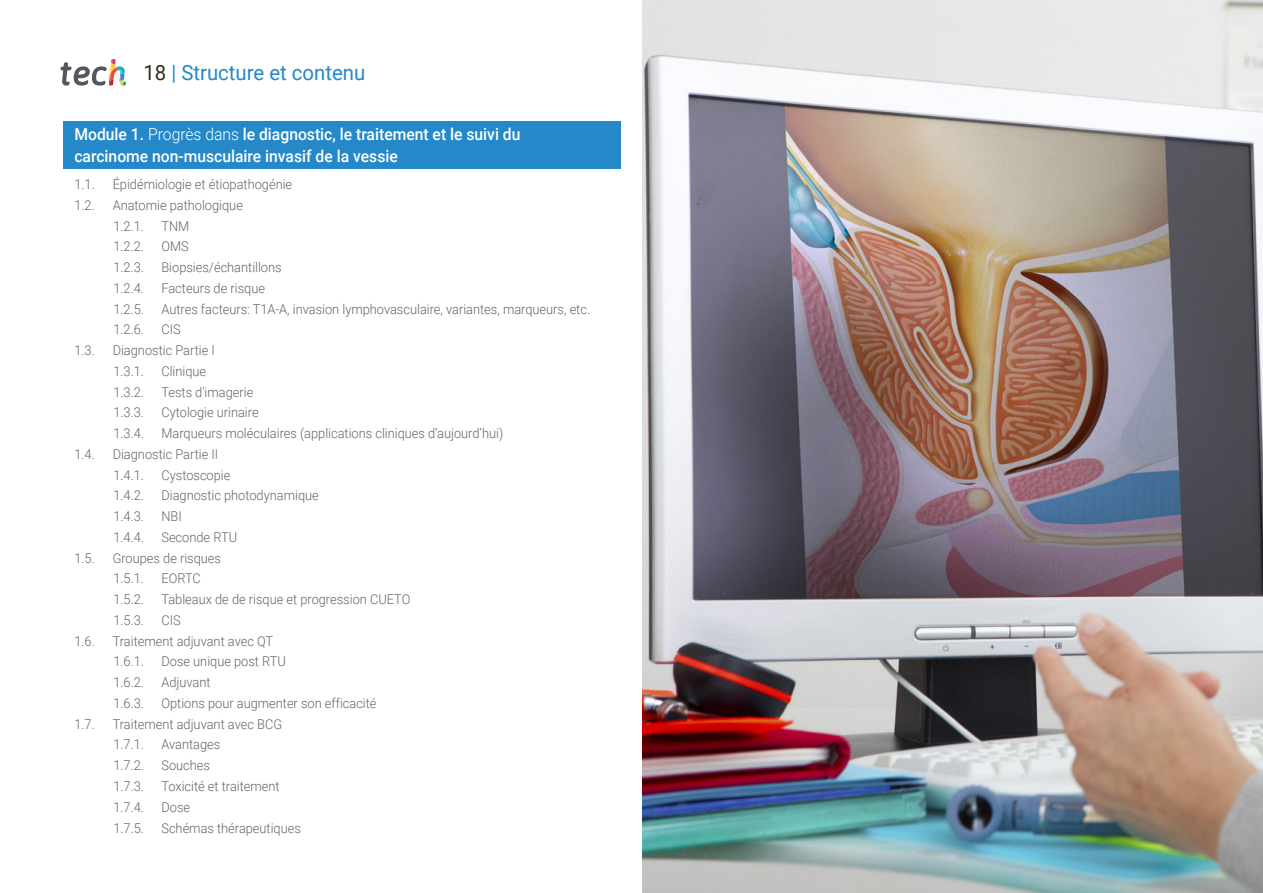
<style>
.page{position:relative;width:1263px;height:893px;background:#fff}
.page>*{position:absolute;margin:0;border:0;box-sizing:border-box;transform-origin:0 0}
.t1{font:21px "Roboto";color:#2488c9}
.t2{font:500 16.5px/22.5px "Roboto";color:#fff;scale:.95 1}
.t3{font:300 13.5px/20.7px "Roboto";color:#61646a;scale:.95 1}
.s1{color:#312e20}
.s2{font-weight:300}
</style>
<div class="page">
<img style="left:642px;top:0;width:621px;height:893px">
<svg style="left:61px;top:59px;width:65px;height:27px"></svg>
<div style="left:63px;top:121px;width:558px;height:48px;background:#2488c9"></div>
<h1 class="t1" style="left:144px;top:57px;width:223px"><span class="s1">18</span> | Structure et contenu</h1>
<p class="t2" style="left:74px;top:122px;width:471px">Module 1. <span class="s2">Progrès dans</span> le diagnostic, le traitement et le suivi du carcinome non-musculaire invasif de la vessie</p>
<p class="t3" style="left:74px;top:174px;width:23px">1.1.</p>
<p class="t3" style="left:113px;top:174px;width:190px">Épidémiologie et étiopathogénie</p>
<p class="t3" style="left:74px;top:194px;width:23px">1.2.</p>
<p class="t3" style="left:113px;top:194px;width:139px">Anatomie pathologique<br>1.2.1.</p>
<p class="t3" style="left:161px;top:215px;width:31px">TNM</p>
<p class="t3" style="left:113px;top:236px;width:34px">1.2.2.</p>
<p class="t3" style="left:161px;top:236px;width:30px">OMS</p>
<p class="t3" style="left:113px;top:257px;width:34px">1.2.3.</p>
<p class="t3" style="left:161px;top:257px;width:128px">Biopsies/échantillons</p>
<p class="t3" style="left:113px;top:277px;width:34px">1.2.4.</p>
<p class="t3" style="left:161px;top:277px;width:111px">Facteurs de risque</p>
<p class="t3" style="left:113px;top:298px;width:34px">1.2.5.</p>
<p class="t3" style="left:161px;top:298px;width:453px">Autres facteurs: T1A-A, invasion lymphovasculaire, variantes, marqueurs, etc.</p>
<p class="t3" style="left:113px;top:319px;width:34px">1.2.6.</p>
<p class="t3" style="left:161px;top:319px;width:22px">CIS</p>
<p class="t3" style="left:74px;top:340px;width:23px">1.3.</p>
<p class="t3" style="left:113px;top:340px;width:109px">Diagnostic Partie I<br>1.3.1.</p>
<p class="t3" style="left:161px;top:360px;width:49px">Clinique</p>
<p class="t3" style="left:113px;top:381px;width:34px">1.3.2.</p>
<p class="t3" style="left:161px;top:381px;width:98px">Tests d'imagerie</p>
<p class="t3" style="left:113px;top:402px;width:34px">1.3.3.</p>
<p class="t3" style="left:161px;top:402px;width:104px">Cytologie urinaire</p>
<p class="t3" style="left:113px;top:423px;width:34px">1.3.4.</p>
<p class="t3" style="left:161px;top:423px;width:361px">Marqueurs moléculaires (applications cliniques d’aujourd’hui)</p>
<p class="t3" style="left:74px;top:443px;width:23px">1.4.</p>
<p class="t3" style="left:113px;top:443px;width:113px">Diagnostic Partie II<br>1.4.1.</p>
<p class="t3" style="left:161px;top:464px;width:74px">Cystoscopie</p>
<p class="t3" style="left:113px;top:485px;width:34px">1.4.2.</p>
<p class="t3" style="left:161px;top:485px;width:167px">Diagnostic photodynamique</p>
<p class="t3" style="left:113px;top:506px;width:34px">1.4.3.</p>
<p class="t3" style="left:161px;top:506px;width:23px">NBI</p>
<p class="t3" style="left:113px;top:526px;width:34px">1.4.4.</p>
<p class="t3" style="left:161px;top:526px;width:81px">Seconde RTU</p>
<p class="t3" style="left:74px;top:547px;width:23px">1.5.</p>
<p class="t3" style="left:113px;top:547px;width:116px">Groupes de risques<br>1.5.1.</p>
<p class="t3" style="left:161px;top:568px;width:43px">EORTC</p>
<p class="t3" style="left:113px;top:589px;width:34px">1.5.2.</p>
<p class="t3" style="left:161px;top:589px;width:263px">Tableaux de de risque et progression CUETO</p>
<p class="t3" style="left:113px;top:609px;width:34px">1.5.3.</p>
<p class="t3" style="left:161px;top:609px;width:22px">CIS</p>
<p class="t3" style="left:74px;top:630px;width:23px">1.6.</p>
<p class="t3" style="left:113px;top:630px;width:170px">Traitement adjuvant avec QT<br>1.6.1.</p>
<p class="t3" style="left:161px;top:651px;width:133px">Dose unique post RTU</p>
<p class="t3" style="left:113px;top:672px;width:34px">1.6.2.</p>
<p class="t3" style="left:161px;top:672px;width:53px">Adjuvant</p>
<p class="t3" style="left:113px;top:692px;width:34px">1.6.3.</p>
<p class="t3" style="left:161px;top:692px;width:228px">Options pour augmenter son efficacité</p>
<p class="t3" style="left:74px;top:713px;width:23px">1.7.</p>
<p class="t3" style="left:113px;top:713px;width:180px">Traitement adjuvant avec BCG<br>1.7.1.</p>
<p class="t3" style="left:161px;top:734px;width:64px">Avantages</p>
<p class="t3" style="left:113px;top:755px;width:34px">1.7.2.</p>
<p class="t3" style="left:161px;top:755px;width:53px">Souches</p>
<p class="t3" style="left:113px;top:775px;width:34px">1.7.3.</p>
<p class="t3" style="left:161px;top:775px;width:126px">Toxicité et traitement</p>
<p class="t3" style="left:113px;top:796px;width:34px">1.7.4.</p>
<p class="t3" style="left:161px;top:796px;width:32px">Dose</p>
<p class="t3" style="left:113px;top:817px;width:34px">1.7.5.</p>
<p class="t3" style="left:161px;top:817px;width:148px">Schémas thérapeutiques</p>
</div>
